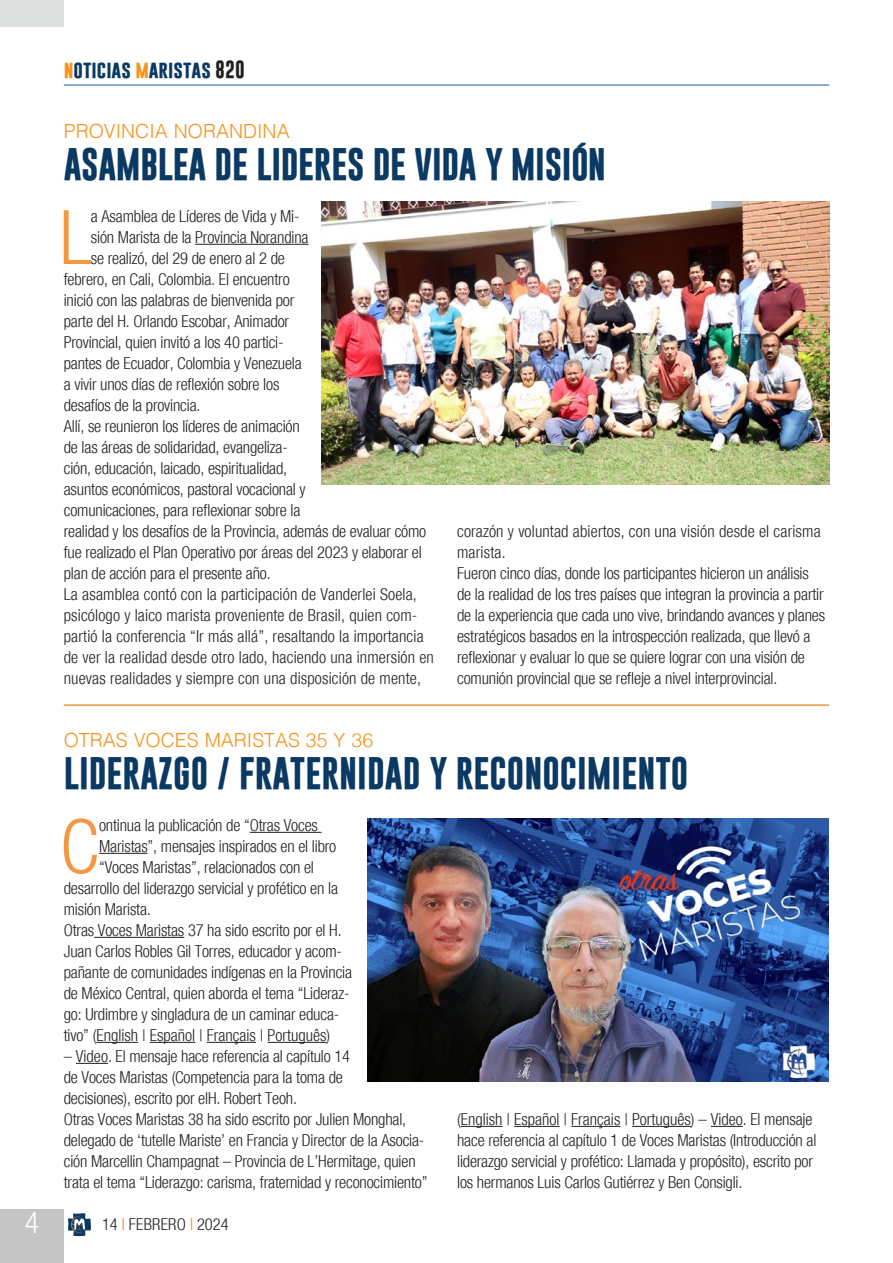
<style>
.page{position:relative;width:893px;height:1263px;background:#fff}
.page>*{position:absolute;margin:0;border:0;box-sizing:border-box;transform-origin:0 0}
.Testo_normal{font:300 condensed 75.3px "Helvetica Neue";color:#f79641}
.Titolo{font:700 33px "Gobold";color:#0a3963}
.t1{font:300 condensed 30px "Helvetica Neue";color:#fff}
.Titolo-2{font:300 19.5px "Helvetica";color:#f7931d}
.t2{font:700 18px "Gobold";color:#0a3963}
.Testo_normal-2{font:300 condensed 16.5px/21px "Helvetica Neue";letter-spacing:-.01em;color:#231f20}
.Testo_normal-3{font:300 condensed 16.5px/21px "Helvetica Neue";letter-spacing:.01em;color:#231f20}
.Testo_normal-4{font:300 condensed 16.5px "Helvetica Neue";letter-spacing:.015em;color:#231f20}
.s1{color:#f7931d}
.s2{color:#231f20}
</style>
<div class="page">
<div style="left:0;top:1209px;width:64px;height:54px;background:#c4c5c4"></div>
<hr style="left:64px;top:85px;width:765px;height:1px;background:#175d9e">
<svg style="left:68px;top:1213px;width:23px;height:23px"></svg>
<div style="left:0;top:0;width:64px;height:27px;background:#dddede"></div>
<hr style="left:64px;top:704px;width:765px;height:2px;background:#f79641">
<hr style="left:195px;top:244px;width:114px;height:1px;background:#231f20">
<img style="left:322px;top:201px;width:507px;height:283px">
<hr style="left:250px;top:832px;width:72px;height:1px;background:#231f20">
<hr style="left:99px;top:853px;width:49px;height:1px;background:#231f20">
<hr style="left:94px;top:937px;width:90px;height:1px;background:#231f20">
<hr style="left:96px;top:1042px;width:42px;height:1px;background:#231f20">
<hr style="left:150px;top:1042px;width:45px;height:1px;background:#231f20">
<hr style="left:207px;top:1042px;width:49px;height:1px;background:#231f20">
<hr style="left:268px;top:1042px;width:59px;height:1px;background:#231f20">
<hr style="left:76px;top:1063px;width:32px;height:1px;background:#231f20">
<hr style="left:461px;top:1126px;width:42px;height:1px;background:#231f20">
<hr style="left:514px;top:1126px;width:46px;height:1px;background:#231f20">
<hr style="left:571px;top:1126px;width:49px;height:1px;background:#231f20">
<hr style="left:632px;top:1126px;width:59px;height:1px;background:#231f20">
<hr style="left:711px;top:1126px;width:32px;height:1px;background:#231f20">
<img style="left:368px;top:819px;width:460px;height:263px">
<h3 class="t1" style="left:25px;top:1205px;width:16px">4</h3>
<p class="t2" style="left:64px;top:57px;width:182px"><span class="s1">n</span>oticias <span class="s1">m</span>aristas <span class="s2">820</span></p>
<p class="Titolo-2" style="left:64px;top:114px;width:227px">PROVINCIA NORANDINA</p>
<p class="Titolo" style="left:64px;top:143px;width:544px">ASAMBLEA DE LIDERES DE VIDA Y MISIÓN</p>
<p class="Testo_normal" style="left:60px;top:194px;width:34px">L</p>
<p class="Testo_normal-2" style="left:91px;top:206px;width:210px">a Asamblea de Líderes de Vida y Mi-</p>
<p class="Testo_normal-2" style="left:91px;top:227px;width:219px">sión Marista de la Provincia Norandina</p>
<p class="Testo_normal-2" style="left:91px;top:248px;width:195px">se realizó, del 29 de enero al 2 de</p>
<p class="Testo_normal-2" style="left:64px;top:269px;width:227px">febrero, en Cali, Colombia. El encuentro</p>
<p class="Testo_normal-2" style="left:64px;top:290px;width:232px">inició con las palabras de bienvenida por</p>
<p class="Testo_normal-2" style="left:64px;top:311px;width:227px">parte del H. Orlando Escobar, Animador</p>
<p class="Testo_normal-2" style="left:64px;top:332px;width:221px">Provincial, quien invitó a los 40 partici-</p>
<p class="Testo_normal-2" style="left:64px;top:353px;width:239px">pantes de Ecuador, Colombia y Venezuela</p>
<p class="Testo_normal-2" style="left:64px;top:374px;width:217px">a vivir unos días de reflexión sobre los</p>
<p class="Testo_normal-2" style="left:64px;top:395px;width:138px">desafíos de la provincia.</p>
<p class="Testo_normal-2" style="left:64px;top:416px;width:364px">Allí, se reunieron los líderes de animación<br>de las áreas de solidaridad, evangeliza-<br>ción, educación, laicado, espiritualidad,<br>asuntos económicos, pastoral vocacional y<br>comunicaciones, para reflexionar sobre la<br>realidad y los desafíos de la Provincia, además de evaluar cómo fue realizado el Plan Operativo por áreas del 2023 y elaborar el plan de acción para el presente año.</p>
<p class="Testo_normal-3" style="left:64px;top:584px;width:372px">La asamblea contó con la participación de Vanderlei Soela, psicólogo y laico marista proveniente de Brasil, quien com&shy;partió la conferencia “Ir más allá”, resaltando la importancia de ver la realidad desde otro lado, haciendo una inmersión en nuevas realidades y siempre con una disposición de mente,</p>
<p class="Testo_normal-3" style="left:457px;top:521px;width:365px">corazón y voluntad abiertos, con una visión desde el carisma marista.</p>
<p class="Testo_normal-2" style="left:457px;top:563px;width:369px">Fueron cinco días, donde los participantes hicieron un análisis de la realidad de los tres países que integran la provincia a partir de la experiencia que cada uno vive, brindando avances y planes estratégicos basados en la introspección realizada, que llevó a reflexionar y evaluar lo que se quiere lograr con una visión de comunión provincial que se refleje a nivel interprovincial.</p>
<p class="Titolo-2" style="left:64px;top:723px;width:311px">OTRAS VOCES MARISTAS 35 Y 36</p>
<p class="Titolo" style="left:64px;top:752px;width:626px">LIDERAZGO / FRATERNIDAD Y RECONOCIMIENTO</p>
<p class="Testo_normal" style="left:60px;top:803px;width:41px">C</p>
<p class="Testo_normal-2" style="left:99px;top:815px;width:220px">ontinua la publicación de “Otras Voces</p>
<p class="Testo_normal-2" style="left:99px;top:836px;width:239px">Maristas”, mensajes inspirados en el libro</p>
<p class="Testo_normal-2" style="left:99px;top:857px;width:216px">“Voces Maristas”, relacionados con el</p>
<p class="Testo_normal-2" style="left:64px;top:878px;width:276px">desarrollo del liderazgo servicial y profético en la</p>
<p class="Testo_normal-2" style="left:64px;top:899px;width:89px">misión Marista.</p>
<p class="Testo_normal-2" style="left:64px;top:920px;width:290px">Otras Voces Maristas 37 ha sido escrito por el H.<br>Juan Carlos Robles Gil Torres, educador y acom&shy;pañante de comunidades indígenas en la Provincia de México Central, quien aborda el tema “Lideraz&shy;go: Urdimbre y singladura de un caminar educa&shy;tivo” (English | Español | Français | Português)</p>
<p class="Testo_normal-2" style="left:64px;top:1046px;width:288px">– Video. El mensaje hace referencia al capítulo 14 de Voces Maristas (Competencia para la toma de decisiones), escrito por elH. Robert Teoh.</p>
<p class="Testo_normal-2" style="left:64px;top:1109px;width:365px">Otras Voces Maristas 38 ha sido escrito por Julien Monghal, delegado de ‘tutelle Mariste’ en Francia y Director de la Asocia&shy;ción Marcellin Champagnat – Provincia de L’Hermitage, quien trata el tema “Liderazgo: carisma, fraternidad y reconocimiento”</p>
<p class="Testo_normal-2" style="left:457px;top:1109px;width:361px">(English | Español | Français | Português) – Video. El mensaje hace referencia al capítulo 1 de Voces Maristas (Introducción al liderazgo servicial y profético: Llamada y propósito), escrito por los hermanos Luis Carlos Gutiérrez y Ben Consigli.</p>
<p class="Testo_normal-4" style="left:102px;top:1215px;width:128px">14 <span class="s1">I</span> FEBRERO <span class="s1">I</span> 2024</p>
</div>
